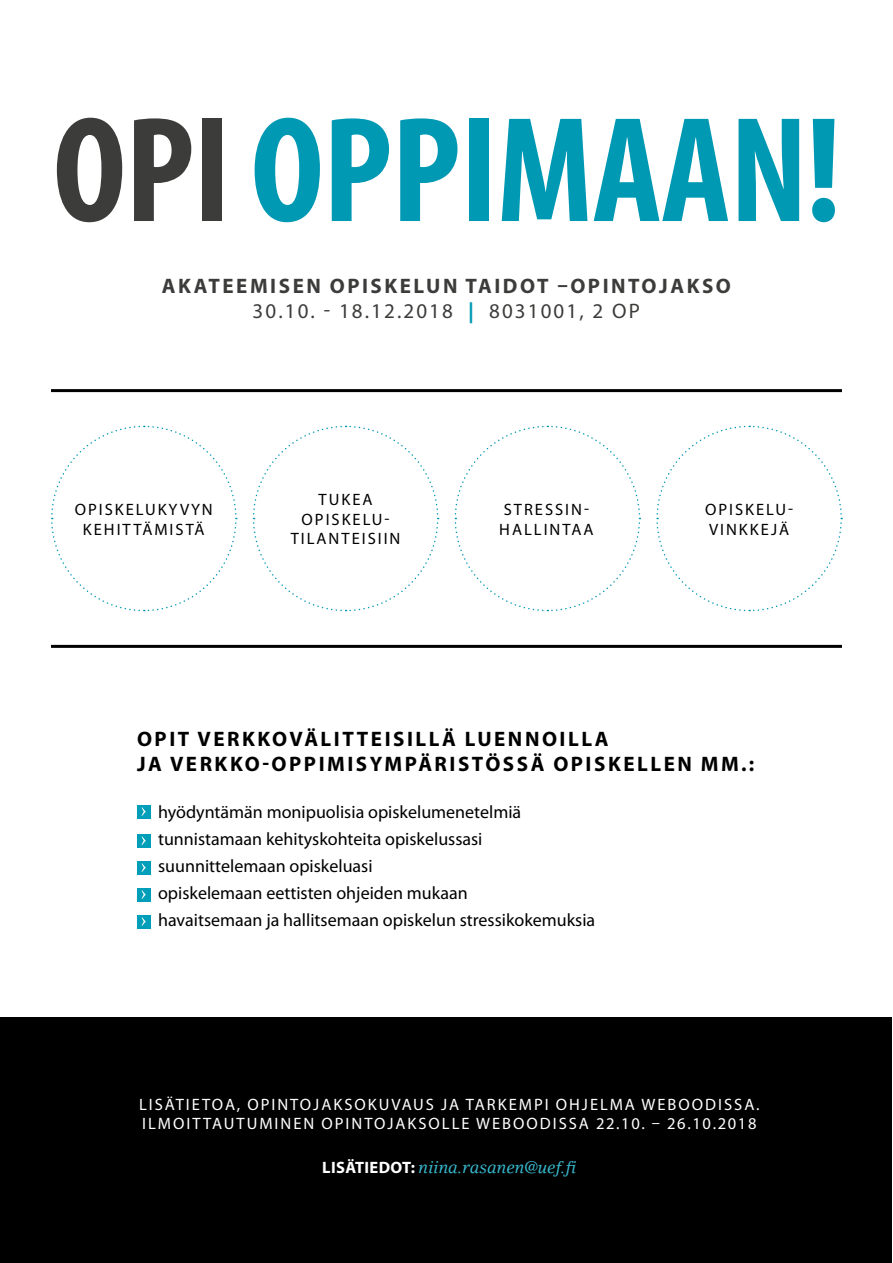
<style>
.page{position:relative;width:893px;height:1263px;background:#fff}
.page>*{position:absolute;margin:0;border:0;box-sizing:border-box;transform-origin:0 0}
.t1{font:700 condensed 151.5px "Myriad Pro";letter-spacing:-.005em;color:#0099b4}
.t2{font:700 21px/25.2px "Myriad Pro";letter-spacing:.12em;color:#000}
.t3{font:700 21px/25.2px "Myriad Pro";letter-spacing:.12em;color:#3c3c3b;text-align:center}
.t4{font:18px/27px "Myriad Pro";color:#000}
.t5{font:16.5px/19.8px "Myriad Pro";letter-spacing:.12em;color:#fff}
.t6{font:16.5px/19.8px "Myriad Pro";letter-spacing:.12em;color:#000;text-align:center}
.t7{font:italic 16.5px "Lino Letter Std";color:#37b7cc}
.s1{color:#3c3c3b}
.s2{font-weight:400}
.s3{color:#0099b4}
.s4{font-family:"Myriad Pro";font-weight:700;font-style:normal;color:#fff}
</style>
<div class="page">
<svg style="left:51px;top:425px;width:186px;height:187px"></svg>
<svg style="left:252px;top:425px;width:187px;height:187px"></svg>
<svg style="left:454px;top:425px;width:187px;height:187px"></svg>
<svg style="left:656px;top:425px;width:187px;height:187px"></svg>
<hr style="left:51px;top:389px;width:791px;height:3px;background:#000">
<hr style="left:51px;top:645px;width:791px;height:3px;background:#000">
<div style="left:1px;top:1017px;width:891px;height:245px;background:#000"></div>
<div style="left:137px;top:805px;width:14px;height:13px;background:#009eb8"></div>
<svg style="left:142px;top:807px;width:4px;height:9px"></svg>
<div style="left:137px;top:834px;width:14px;height:13px;background:#009eb8"></div>
<svg style="left:142px;top:836px;width:4px;height:9px"></svg>
<div style="left:137px;top:861px;width:14px;height:13px;background:#009eb8"></div>
<svg style="left:142px;top:863px;width:4px;height:9px"></svg>
<div style="left:137px;top:888px;width:14px;height:13px;background:#009eb8"></div>
<svg style="left:142px;top:890px;width:4px;height:9px"></svg>
<div style="left:137px;top:915px;width:14px;height:13px;background:#009eb8"></div>
<svg style="left:142px;top:917px;width:4px;height:9px"></svg>
<h1 class="t1" style="left:53px;top:76px;width:790px"><span class="s1">OPI</span> OPPIMAAN!</h1>
<p class="t3" style="left:162px;top:273px;width:570px">AKATEEMISEN OPISKELUN TAIDOT –OPINTOJAKSO<br><span class="s2">30.10. - 18.12.2018</span> <span class="s3">|</span> <span class="s2">8031001, 2 OP</span></p>
<p class="t6" style="left:75px;top:499px;width:140px">OPISKELUKYVYN<br>KEHITTÄMISTÄ</p>
<p class="t6" style="left:291px;top:489px;width:111px">TUKEA<br>OPISKELU-<br>TILANTEISIIN</p>
<p class="t6" style="left:499px;top:499px;width:96px;text-align:left">STRESSIN-<br>HALLINTAA</p>
<p class="t6" style="left:705px;top:499px;width:90px;text-align:left">OPISKELU-<br>VINKKEJÄ</p>
<p class="t2" style="left:137px;top:725px;width:619px">OPIT VERKKOVÄLITTEISILLÄ LUENNOILLA<br>JA VERKKO-OPPIMISYMPÄRISTÖSSÄ OPISKELLEN MM.:</p>
<p class="t4" style="left:158px;top:798px;width:439px">hyödyntämän monipuolisia opiskelumenetelmiä tunnistamaan kehityskohteita opiskelussasi suunnittelemaan opiskeluasi<br>opiskelemaan eettisten ohjeiden mukaan<br>havaitsemaan ja hallitsemaan opiskelun stressikokemuksia</p>
<p class="t5" style="left:139px;top:1094px;width:622px">LISÄTIETOA, OPINTOJAKSOKUVAUS JA TARKEMPI OHJELMA WEBOODISSA.<br>ILMOITTAUTUMINEN OPINTOJAKSOLLE WEBOODISSA 22.10. – 26.10.2018</p>
<p class="t7" style="left:322px;top:1157px;width:258px"><span class="s4">LISÄTIEDOT:</span> niina.rasanen@uef.fi</p>
</div>
